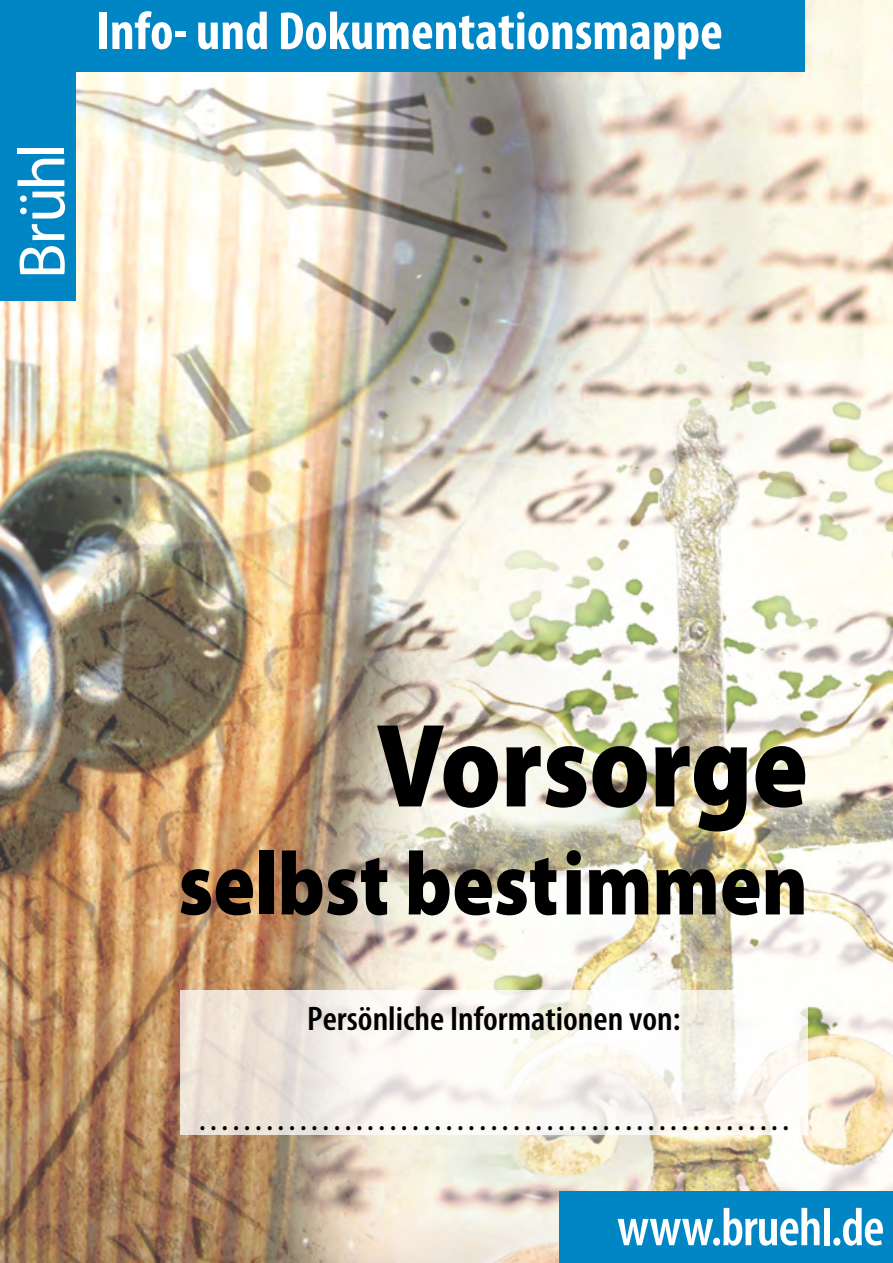
<style>
.page{position:relative;width:893px;height:1263px;background:#fff}
.page>*{position:absolute;margin:0;border:0;box-sizing:border-box;transform-origin:0 0}
.t1{font:900 120px "Myriad Pro";color:#000;scale:.86 1}
.t2{font:900 90px "Myriad Pro";color:#000;scale:.86 1}
.t3{font:66px "Myriad Pro";letter-spacing:-.04em;color:#fff}
.t4{font:700 condensed 54px "Myriad Pro";color:#fff}
.t5{font:600 condensed 54px "Myriad Pro";letter-spacing:-.02em;color:#fff}
.t6{font:600 condensed 34.2px "Myriad Pro";color:#000;scale:1.05 1}
.t7{font:600 condensed 28.5px "Myriad Pro";color:#000;scale:1.05 1}
</style>
<div class="page">
<img style="left:0;top:0;width:893px;height:1263px">
<svg style="left:180px;top:990px;width:628px;height:145px"></svg>
<div style="left:0;top:0;width:75px;height:300px;background:#0086c4"></div>
<div style="left:560px;top:1192px;width:333px;height:71px;background:#0086c4"></div>
<div style="left:75px;top:0;width:729px;height:71px;background:#0086c4"></div>
<h3 class="t4" style="left:97px;top:-3px;width:628px">Info- und Dokumentationsmappe</h3>
<h3 class="t3" style="left:2px;top:279px;width:138px;rotate:-90deg">Brühl</h3>
<h1 class="t1" style="left:376px;top:698px;width:504px">Vorsorge</h1>
<h2 class="t2" style="left:178px;top:833px;width:733px">selbst bestimmen</h2>
<p class="t6" style="left:307px;top:998px;width:357px">Persönliche Informationen von:</p>
<p class="t7" style="left:199px;top:1103px;width:563px">. . . . . . . . . . . . . . . . . . . . . . . . . . . . . . . . . . . . . . . . . . . . . . . . . . . . .</p>
<h3 class="t5" style="left:617px;top:1194px;width:269px">www.bruehl.de</h3>
</div>
